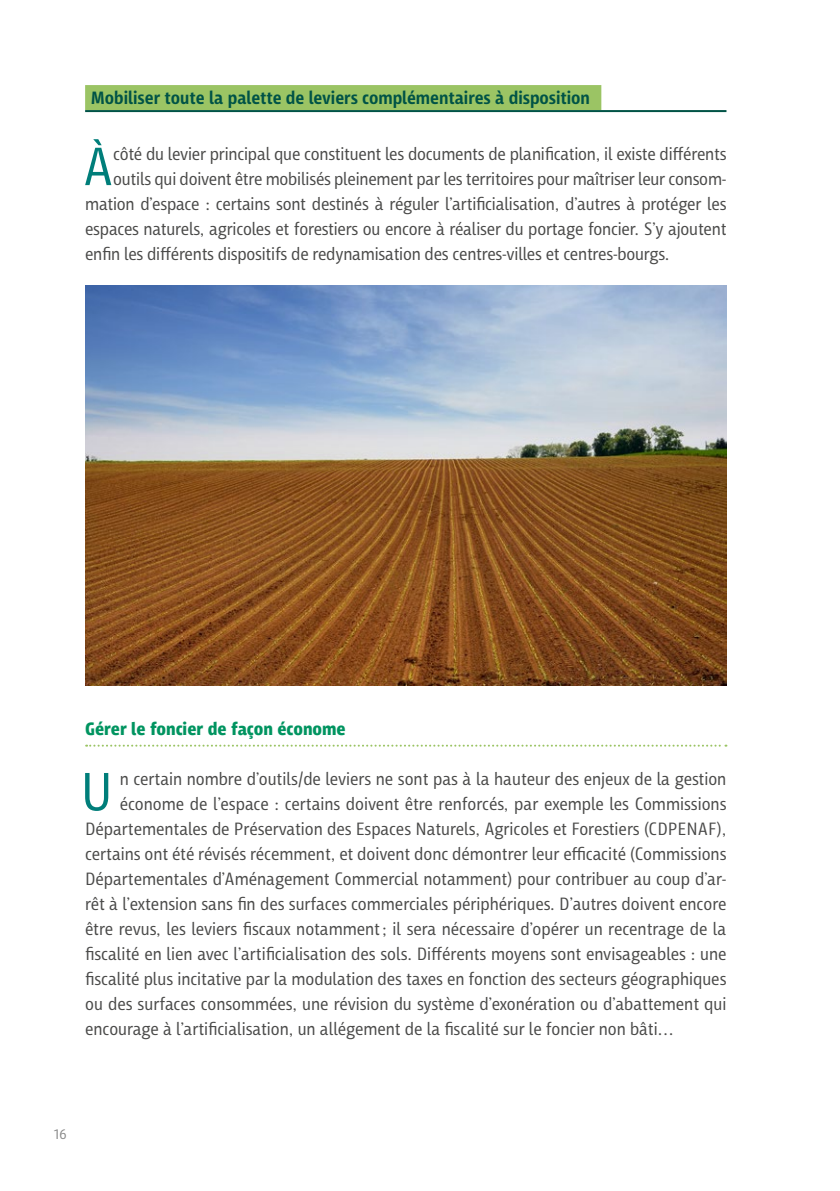
<style>
.page{position:relative;width:840px;height:1191px;background:#fff}
.page>*{position:absolute;margin:0;border:0;box-sizing:border-box;transform-origin:0 0}
.t1{font:54.4px "Iro Sans";color:#007e7a}
.t2{font:18px "Iro Sans";color:#4a4a49}
.t3{font:600 18px "Iro Sans";color:#005346}
.t4{font:700 18px "Iro Sans";color:#009460}
.t5{font:14px "Iro Sans";color:#878787}
</style>
<div class="page">
<div style="left:85px;top:85px;width:516px;height:25px;background:#9bc464"></div>
<hr style="left:85px;top:110px;width:641px;height:2px;background:#005346">
<svg style="left:86px;top:744px;width:640px;height:2px"></svg>
<img style="left:85px;top:285px;width:641px;height:400px">
<p class="t3" style="left:91px;top:88px;width:500px">Mobiliser toute la palette de leviers complémentaires à disposition</p>
<h1 class="t1" style="left:83px;top:136px;width:32px">À</h1>
<p class="t2" style="left:113px;top:144px;width:614px">côté du levier principal que constituent les documents de planification, il existe différents</p>
<p class="t2" style="left:113px;top:169px;width:614px">outils qui doivent être mobilisés pleinement par les territoires pour maîtriser leur consom-</p>
<p class="t2" style="left:85px;top:194px;width:642px">mation d’espace : certains sont destinés à réguler l’artificialisation, d’autres à protéger les</p>
<p class="t2" style="left:85px;top:219px;width:642px">espaces naturels, agricoles et forestiers ou encore à réaliser du portage foncier. S’y ajoutent</p>
<p class="t2" style="left:85px;top:244px;width:585px">enfin les différents dispositifs de redynamisation des centres-villes et centres-bourgs.</p>
<p class="t4" style="left:85px;top:719px;width:262px">Gérer le foncier de façon économe</p>
<h1 class="t1" style="left:80px;top:761px;width:34px">U</h1>
<p class="t2" style="left:120px;top:769px;width:607px">n certain nombre d’outils/de leviers ne sont pas à la hauteur des enjeux de la gestion</p>
<p class="t2" style="left:120px;top:794px;width:607px">économe de l’espace : certains doivent être renforcés, par exemple les Commissions</p>
<p class="t2" style="left:85px;top:819px;width:642px">Départementales de Préservation des Espaces Naturels, Agricoles et Forestiers (CDPENAF),</p>
<p class="t2" style="left:85px;top:844px;width:642px">certains ont été révisés récemment, et doivent donc démontrer leur efficacité (Commissions</p>
<p class="t2" style="left:85px;top:869px;width:642px">Départementales d’Aménagement Commercial notamment) pour contribuer au coup d’ar-</p>
<p class="t2" style="left:85px;top:894px;width:642px">rêt à l’extension sans fin des surfaces commerciales périphériques. D’autres doivent encore</p>
<p class="t2" style="left:85px;top:919px;width:642px">être revus, les leviers fiscaux notamment; il sera nécessaire d’opérer un recentrage de la</p>
<p class="t2" style="left:85px;top:944px;width:642px">fiscalité en lien avec l’artificialisation des sols. Différents moyens sont envisageables : une</p>
<p class="t2" style="left:85px;top:969px;width:642px">fiscalité plus incitative par la modulation des taxes en fonction des secteurs géographiques</p>
<p class="t2" style="left:85px;top:994px;width:642px">ou des surfaces consommées, une révision du système d’exonération ou d’abattement qui</p>
<p class="t2" style="left:85px;top:1019px;width:589px">encourage à l’artificialisation, un allégement de la fiscalité sur le foncier non bâti…</p>
<p class="t5" style="left:54px;top:1126px;width:14px">16</p>
</div>
